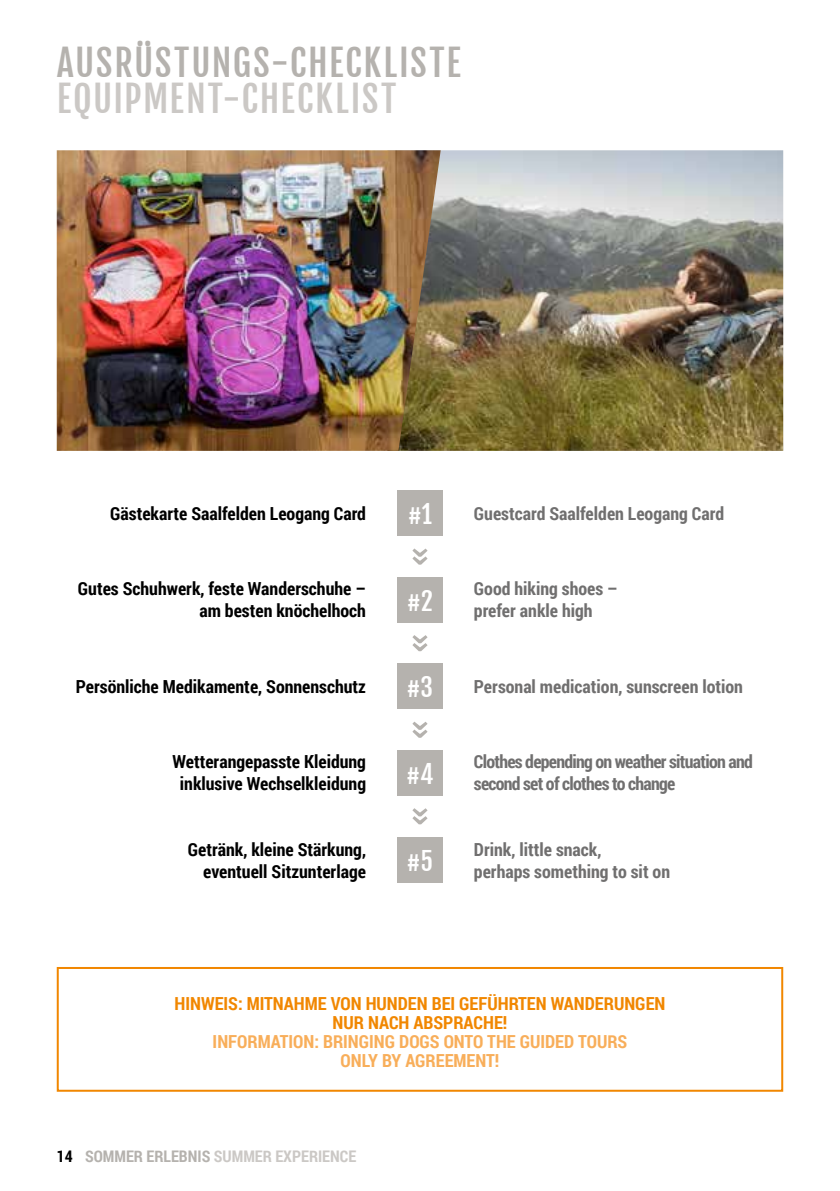
<style>
.page{position:relative;width:840px;height:1191px;background:#fff}
.page>*{position:absolute;margin:0;border:0;box-sizing:border-box;transform-origin:0 0}
.t1{font:36px "Fjalla One";letter-spacing:.045em;color:#b5b2ae}
.t2{font:36px "Fjalla One";letter-spacing:.045em;color:#cbc8c5}
.t3{font:25px "Fjalla One";color:#fff}
.t4{font:700 18px/22px "Roboto Condensed";color:#000;text-align:right}
.t5{font:700 18px/22px "Roboto Condensed";color:#706f6f}
.t6{font:700 18px/19px "Roboto Condensed";color:#f18700;text-align:center}
.t7{font:700 18px/22px "Roboto Condensed";letter-spacing:-.04em;color:#706f6f}
.t8{font:700 18px/19px "Roboto Condensed";color:#f8ae5a;text-align:center}
.t9{font:700 16px "Roboto Condensed";color:#cbc8c5}
.s1{color:#000}
.s2{color:#b5b2ae}
</style>
<div class="page">
<img style="left:440px;top:150px;width:342px;height:301px">
<img style="left:57px;top:150px;width:383px;height:301px">
<div style="left:397px;top:837px;width:45px;height:45px;background:#b5b2ae"></div>
<div style="left:57px;top:967px;width:725px;height:124px;border:2px solid #f18700"></div>
<svg style="left:412px;top:548px;width:15px;height:16px"></svg>
<svg style="left:412px;top:635px;width:15px;height:16px"></svg>
<svg style="left:412px;top:721px;width:15px;height:17px"></svg>
<svg style="left:412px;top:808px;width:15px;height:16px"></svg>
<div style="left:397px;top:577px;width:45px;height:45px;background:#b5b2ae"></div>
<div style="left:397px;top:663px;width:45px;height:46px;background:#b5b2ae"></div>
<div style="left:397px;top:750px;width:45px;height:45px;background:#b5b2ae"></div>
<div style="left:397px;top:490px;width:45px;height:46px;background:#b5b2ae"></div>
<h1 class="t1" style="left:57px;top:41px;width:406px">AUSRÜSTUNGS-CHECKLISTE</h1>
<h1 class="t2" style="left:57px;top:77px;width:341px">EQUIPMENT-CHECKLIST</h1>
<h2 class="t3" style="left:408px;top:499px;width:25px">#1</h2>
<p class="t4" style="left:110px;top:501px;width:257px">Gästekarte Saalfelden Leogang Card</p>
<p class="t5" style="left:473px;top:501px;width:251px">Guestcard Saalfelden Leogang Card</p>
<p class="t4" style="left:78px;top:577px;width:289px">Gutes Schuhwerk, feste Wanderschuhe – am besten knöchelhoch</p>
<p class="t5" style="left:473px;top:577px;width:145px">Good hiking shoes – prefer ankle high</p>
<h2 class="t3" style="left:407px;top:585px;width:27px">#2</h2>
<p class="t4" style="left:76px;top:674px;width:292px">Persönliche Medikamente, Sonnenschutz</p>
<p class="t4" style="left:172px;top:750px;width:195px;text-align:center">Wetterangepasste Kleidung inklusive Wechselkleidung</p>
<h2 class="t3" style="left:406px;top:672px;width:28px">#3</h2>
<h2 class="t3" style="left:406px;top:758px;width:28px">#4</h2>
<p class="t5" style="left:473px;top:674px;width:270px">Personal medication, sunscreen lotion</p>
<p class="t7" style="left:473px;top:750px;width:280px">Clothes depending on weather situation and second set of clothes to change</p>
<p class="t4" style="left:188px;top:837px;width:180px">Getränk, kleine Stärkung, eventuell Sitzunterlage</p>
<p class="t5" style="left:473px;top:837px;width:198px">Drink, little snack,<br>perhaps something to sit on</p>
<h2 class="t3" style="left:407px;top:845px;width:28px">#5</h2>
<p class="t6" style="left:174px;top:993px;width:492px">HINWEIS: MITNAHME VON HUNDEN BEI GEFÜHRTEN WANDERUNGEN<br>NUR NACH ABSPRACHE!</p>
<p class="t8" style="left:212px;top:1031px;width:416px">INFORMATION: BRINGING DOGS ONTO THE GUIDED TOURS<br>ONLY BY AGREEMENT!</p>
<p class="t9" style="left:57px;top:1145px;width:301px"><span class="s1">14</span> <span class="s2">SOMMER ERLEBNIS</span> SUMMER EXPERIENCE</p>
</div>
